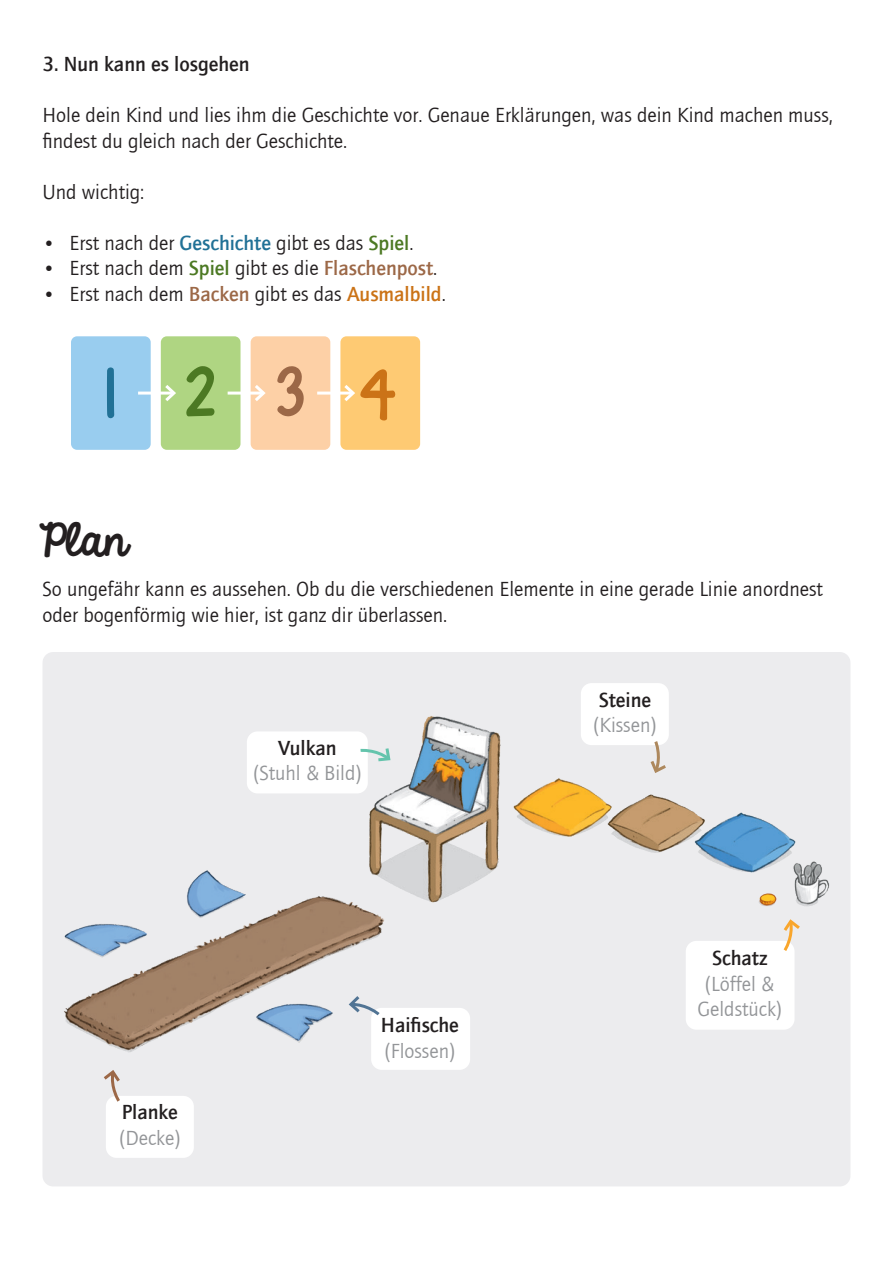
<style>
.page{position:relative;width:893px;height:1263px;background:#fff}
.page>*{position:absolute;margin:0;border:0;box-sizing:border-box;transform-origin:0 0}
.t1{font:40.5px "Sigikid Always A Good Time";color:#231f20}
.t2{font:21px/25.5px "Quay Itc T";color:#231f20}
.t3{font:21px "Quay Itc T";color:#939598}
.t4{font:700 21px "Quay Itc T";color:#231f20}
.s1{font-size:19.5px}
.s2{font-weight:700;color:#217196}
.s3{font-weight:700;color:#4c7923}
.s4{font-weight:700;color:#9c6847}
.s5{font-weight:700;color:#cb7317}
</style>
<div class="page">
<div style="left:43px;top:652px;width:807px;height:534px;background:#ececee;border-radius:11px"></div>
<div style="left:247px;top:731px;width:121px;height:62px;background:#fff;border-radius:11px"></div>
<div style="left:581px;top:683px;width:88px;height:62px;background:#fff;border-radius:11px"></div>
<div style="left:106px;top:1096px;width:88px;height:62px;background:#fff;border-radius:11px"></div>
<div style="left:371px;top:1008px;width:99px;height:62px;background:#fff;border-radius:11px"></div>
<div style="left:686px;top:941px;width:108px;height:89px;background:#fff;border-radius:11px"></div>
<img style="left:64px;top:896px;width:319px;height:174px">
<img style="left:343px;top:716px;width:158px;height:207px">
<img style="left:64px;top:907px;width:95px;height:61px">
<img style="left:247px;top:987px;width:96px;height:60px">
<img style="left:178px;top:870px;width:81px;height:58px">
<img style="left:513px;top:778px;width:89px;height:59px">
<img style="left:710px;top:812px;width:86px;height:61px">
<img style="left:602px;top:794px;width:108px;height:66px">
<img style="left:759px;top:893px;width:18px;height:13px">
<img style="left:780px;top:848px;width:50px;height:58px">
<svg style="left:100px;top:1068px;width:23px;height:34px"></svg>
<svg style="left:783px;top:919px;width:17px;height:32px"></svg>
<svg style="left:358px;top:745px;width:35px;height:18px"></svg>
<svg style="left:650px;top:741px;width:16px;height:32px"></svg>
<svg style="left:346px;top:993px;width:36px;height:24px"></svg>
<div style="left:71px;top:336px;width:80px;height:114px;background:#99cdef;border-radius:6px"></div>
<svg style="left:107px;top:367px;width:7px;height:51px"></svg>
<div style="left:161px;top:336px;width:79px;height:114px;background:#afd582;border-radius:6px"></div>
<svg style="left:186px;top:366px;width:29px;height:50px"></svg>
<div style="left:251px;top:336px;width:79px;height:114px;background:#fdd0a6;border-radius:6px"></div>
<svg style="left:277px;top:366px;width:27px;height:50px"></svg>
<div style="left:340px;top:336px;width:80px;height:114px;background:#feca73;border-radius:6px"></div>
<hr style="left:138px;top:392px;width:36px;height:3px;background:#fff">
<svg style="left:162px;top:385px;width:14px;height:16px"></svg>
<hr style="left:228px;top:392px;width:35px;height:3px;background:#fff">
<svg style="left:252px;top:385px;width:14px;height:16px"></svg>
<hr style="left:317px;top:392px;width:36px;height:3px;background:#fff">
<svg style="left:341px;top:369px;width:54px;height:52px"></svg>
<p class="t4" style="left:43px;top:52px;width:209px">3. Nun kann es losgehen</p>
<p class="t2" style="left:43px;top:102px;width:792px">Hole dein Kind und lies ihm die Geschichte vor. Genaue Erklärungen, was dein Kind machen muss, findest du gleich nach der Geschichte.</p>
<p class="t2" style="left:43px;top:178px;width:103px">Und wichtig:</p>
<p class="t2" style="left:43px;top:229px;width:372px"><span class="s1">•</span> Erst nach der <span class="s2">Geschichte</span> gibt es das <span class="s3">Spiel</span>.</p>
<p class="t2" style="left:43px;top:255px;width:396px"><span class="s1">•</span> Erst nach dem <span class="s3">Spiel</span> gibt es die <span class="s4">Flaschenpost</span>.</p>
<p class="t2" style="left:43px;top:280px;width:405px"><span class="s1">•</span> Erst nach dem <span class="s4">Backen</span> gibt es das <span class="s5">Ausmalbild</span>.</p>
<p class="t1" style="left:39px;top:510px;width:90px">Plan</p>
<p class="t2" style="left:43px;top:576px;width:782px">So ungefähr kann es aussehen. Ob du die verschiedenen Elemente in eine gerade Linie anordnest oder bogenförmig wie hier, ist ganz dir überlassen.</p>
<p class="t4" style="left:278px;top:735px;width:60px">Vulkan</p>
<p class="t3" style="left:254px;top:761px;width:109px">(Stuhl &amp; Bild)</p>
<p class="t4" style="left:122px;top:1100px;width:58px">Planke</p>
<p class="t3" style="left:119px;top:1125px;width:62px">(Decke)</p>
<p class="t4" style="left:381px;top:1013px;width:80px">Haifische</p>
<p class="t3" style="left:385px;top:1038px;width:72px">(Flossen)</p>
<p class="t4" style="left:599px;top:687px;width:54px">Steine</p>
<p class="t3" style="left:594px;top:713px;width:64px">(Kissen)</p>
<p class="t4" style="left:712px;top:946px;width:56px">Schatz</p>
<p class="t3" style="left:705px;top:971px;width:70px">(Löffel &amp;</p>
<p class="t3" style="left:698px;top:997px;width:86px">Geldstück)</p>
</div>
